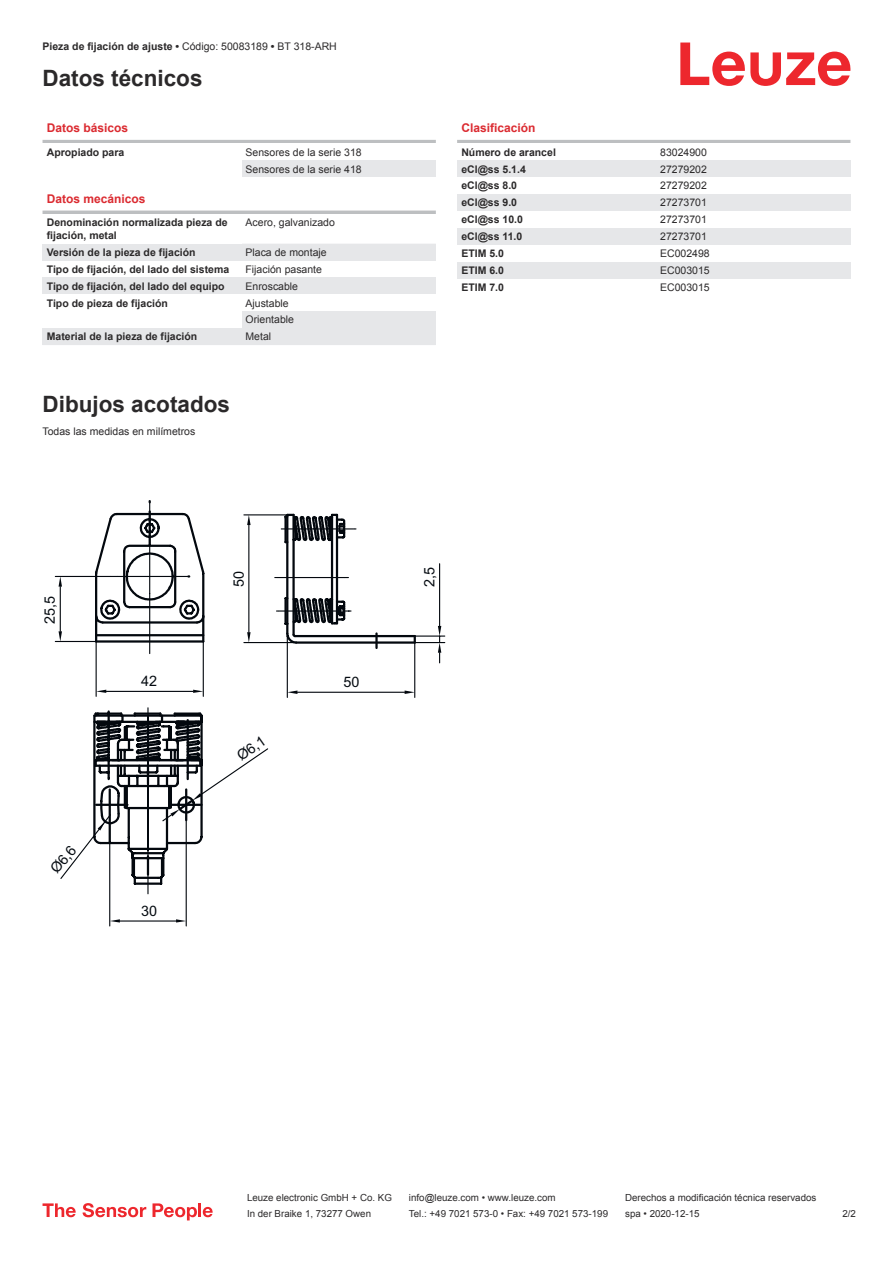
<style>
.page{position:relative;width:893px;height:1263px;background:#fff}
.page>*{position:absolute;margin:0;border:0;box-sizing:border-box;transform-origin:0 0}
.t1{font:700 22.5px "Arial";color:#2b292a}
.t2{font:14.4px "Arial";color:#050b11}
.t3{font:700 12px "Arial";color:#db2a30}
.t4{font:700 10.5px/12.6px "Arial";color:#2b292a}
.t5{font:10.5px/17px "Arial";color:#2b292a}
.t6{font:9.75px "Arial";color:#2b292a}
.s1{font-weight:400}
</style>
<div class="page">
<svg style="left:680px;top:43px;width:170px;height:43px"></svg>
<hr style="left:43px;top:140px;width:393px;height:3px;background:#bdbfc1">
<div style="left:242px;top:160px;width:194px;height:17px;background:#e6e7e9"></div>
<hr style="left:43px;top:211px;width:393px;height:3px;background:#bdbfc1">
<div style="left:43px;top:244px;width:199px;height:17px;background:#e6e7e9"></div>
<div style="left:242px;top:244px;width:194px;height:17px;background:#e6e7e9"></div>
<div style="left:43px;top:277px;width:199px;height:17px;background:#e6e7e9"></div>
<div style="left:242px;top:277px;width:194px;height:17px;background:#e6e7e9"></div>
<div style="left:242px;top:311px;width:194px;height:17px;background:#e6e7e9"></div>
<div style="left:43px;top:328px;width:199px;height:17px;background:#e6e7e9"></div>
<div style="left:242px;top:328px;width:194px;height:17px;background:#e6e7e9"></div>
<hr style="left:457px;top:140px;width:393px;height:3px;background:#bdbfc1">
<div style="left:457px;top:160px;width:200px;height:17px;background:#e6e7e9"></div>
<div style="left:657px;top:160px;width:193px;height:17px;background:#e6e7e9"></div>
<div style="left:457px;top:194px;width:200px;height:17px;background:#e6e7e9"></div>
<div style="left:657px;top:194px;width:193px;height:17px;background:#e6e7e9"></div>
<div style="left:457px;top:228px;width:200px;height:17px;background:#e6e7e9"></div>
<div style="left:657px;top:228px;width:193px;height:17px;background:#e6e7e9"></div>
<div style="left:457px;top:262px;width:200px;height:17px;background:#e6e7e9"></div>
<div style="left:657px;top:262px;width:193px;height:17px;background:#e6e7e9"></div>
<svg style="left:43px;top:1203px;width:33px;height:14px"></svg>
<svg style="left:83px;top:1203px;width:63px;height:14px"></svg>
<svg style="left:153px;top:1203px;width:44px;height:17px"></svg>
<hr style="left:198px;top:1203px;width:3px;height:14px;background:#ed272d">
<svg style="left:203px;top:1207px;width:10px;height:10px"></svg>
<hr style="left:120px;top:920px;width:56px;height:1px;background:#03080e">
<hr style="left:186px;top:817px;width:1px;height:109px;background:#03080e">
<hr style="left:109px;top:843px;width:1px;height:83px;background:#03080e">
<svg style="left:110px;top:919px;width:10px;height:3px"></svg>
<svg style="left:176px;top:919px;width:10px;height:3px"></svg>
<hr style="left:147px;top:861px;width:2px;height:33px;background:#03080e">
<hr style="left:55px;top:576px;width:55px;height:1px;background:#03080e">
<hr style="left:55px;top:641px;width:41px;height:1px;background:#03080e">
<svg style="left:59px;top:501px;width:386px;height:385px"></svg>
<p class="t4" style="left:43px;top:41px;width:296px">Pieza de fijación de ajuste • <span class="s1">Código: 50083189</span> • <span class="s1">BT 318-ARH</span></p>
<h1 class="t1" style="left:43px;top:70px;width:162px">Datos técnicos</h1>
<p class="t3" style="left:47px;top:123px;width:83px">Datos básicos</p>
<p class="t4" style="left:47px;top:147px;width:79px">Apropiado para</p>
<p class="t5" style="left:246px;top:144px;width:118px">Sensores de la serie 318<br>Sensores de la serie 418</p>
<p class="t3" style="left:47px;top:194px;width:100px">Datos mecánicos</p>
<p class="t4" style="left:47px;top:217px;width:182px">Denominación normalizada pieza de fijación, metal</p>
<p class="t5" style="left:246px;top:215px;width:91px">Acero, galvanizado</p>
<p class="t4" style="left:47px;top:247px;width:150px">Versión de la pieza de fijación</p>
<p class="t5" style="left:246px;top:245px;width:83px">Placa de montaje</p>
<p class="t4" style="left:47px;top:264px;width:184px">Tipo de fijación, del lado del sistema</p>
<p class="t5" style="left:246px;top:262px;width:78px">Fijación pasante</p>
<p class="t4" style="left:47px;top:281px;width:179px">Tipo de fijación, del lado del equipo</p>
<p class="t5" style="left:246px;top:278px;width:54px">Enroscable</p>
<p class="t4" style="left:47px;top:298px;width:123px">Tipo de pieza de fijación</p>
<p class="t5" style="left:246px;top:295px;width:50px">Ajustable<br>Orientable</p>
<p class="t4" style="left:47px;top:331px;width:152px">Material de la pieza de fijación</p>
<p class="t5" style="left:246px;top:329px;width:27px">Metal</p>
<h1 class="t1" style="left:43px;top:396px;width:189px">Dibujos acotados</h1>
<p class="t5" style="left:43px;top:424px;width:154px">Todas las medidas en milímetros</p>
<h2 class="t2" style="left:44px;top:624px;width:30px;rotate:-90deg">25,5</h2>
<h2 class="t2" style="left:49px;top:867px;width:33px;rotate:-50deg">Ø6,6</h2>
<h2 class="t2" style="left:141px;top:675px;width:18px">42</h2>
<h2 class="t2" style="left:141px;top:905px;width:18px">30</h2>
<h2 class="t2" style="left:233px;top:587px;width:18px;rotate:-90deg">50</h2>
<h2 class="t2" style="left:235px;top:752px;width:33px;rotate:-35deg">Ø6,1</h2>
<h2 class="t2" style="left:343px;top:677px;width:18px">50</h2>
<p class="t3" style="left:461px;top:123px;width:76px">Clasificación</p>
<p class="t4" style="left:461px;top:147px;width:96px">Número de arancel</p>
<p class="t5" style="left:660px;top:144px;width:48px">83024900</p>
<p class="t4" style="left:461px;top:164px;width:66px">eCl@ss 5.1.4</p>
<p class="t5" style="left:660px;top:161px;width:48px">27279202</p>
<p class="t4" style="left:461px;top:180px;width:57px">eCl@ss 8.0</p>
<p class="t5" style="left:660px;top:178px;width:48px">27279202</p>
<p class="t4" style="left:461px;top:197px;width:57px">eCl@ss 9.0</p>
<p class="t5" style="left:660px;top:195px;width:48px">27273701</p>
<p class="t4" style="left:461px;top:214px;width:63px">eCl@ss 10.0</p>
<p class="t5" style="left:660px;top:212px;width:48px">27273701</p>
<p class="t4" style="left:461px;top:231px;width:63px">eCl@ss 11.0</p>
<p class="t5" style="left:660px;top:229px;width:48px">27273701</p>
<p class="t4" style="left:461px;top:248px;width:44px">ETIM 5.0</p>
<p class="t5" style="left:660px;top:246px;width:51px">EC002498</p>
<p class="t4" style="left:461px;top:265px;width:44px">ETIM 6.0</p>
<p class="t5" style="left:660px;top:263px;width:51px">EC003015</p>
<p class="t4" style="left:461px;top:282px;width:44px">ETIM 7.0</p>
<p class="t5" style="left:660px;top:280px;width:51px">EC003015</p>
<h2 class="t2" style="left:424px;top:587px;width:22px;rotate:-90deg">2,5</h2>
<p class="t6" style="left:247px;top:1194px;width:146px">Leuze electronic GmbH + Co. KG</p>
<p class="t6" style="left:409px;top:1194px;width:148px">info@leuze.com • www.leuze.com</p>
<p class="t6" style="left:625px;top:1194px;width:193px">Derechos a modificación técnica reservados</p>
<p class="t6" style="left:247px;top:1210px;width:126px">In der Braike 1, 73277 Owen</p>
<p class="t6" style="left:409px;top:1210px;width:201px">Tel.: +49 7021 573-0 • Fax: +49 7021 573-199</p>
<p class="t6" style="left:625px;top:1210px;width:76px">spa • 2020-12-15</p>
<p class="t6" style="left:842px;top:1210px;width:15px">2 /2</p>
</div>
